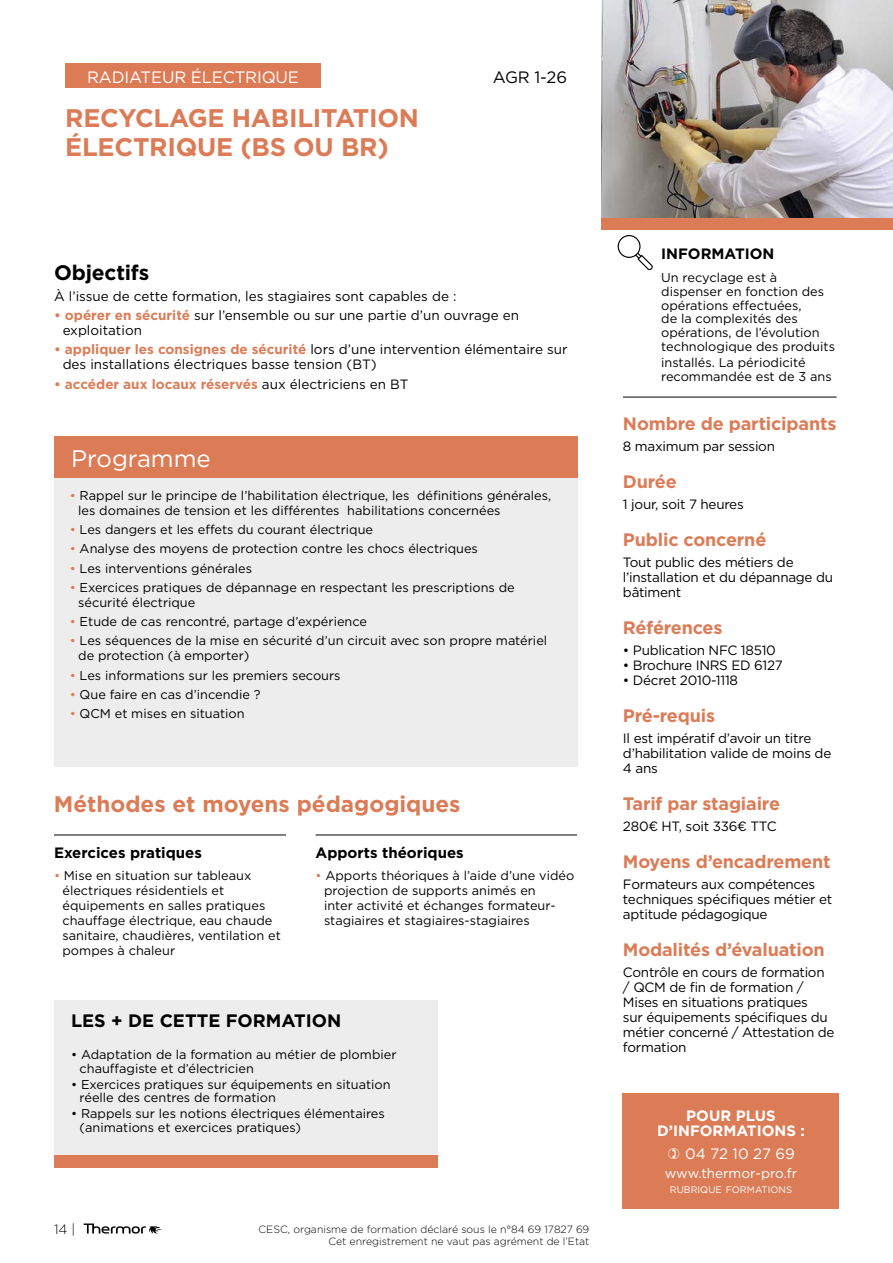
<style>
.page{position:relative;width:893px;height:1263px;background:#fff}
.page>*{position:absolute;margin:0;border:0;box-sizing:border-box;transform-origin:0 0}
.t1{font:700 25.5px/30px "Gotham";letter-spacing:-.01em;color:#db7c57}
.t2{font:24px "Gotham";color:#fff}
.t3{font:700 22.5px "Gotham";color:#db7c57}
.t4{font:700 21px "Gotham";letter-spacing:-.01em;color:#000}
.t5{font:700 18px "Gotham";letter-spacing:-.01em;color:#db7c57}
.t6{font:700 18px "Gotham";color:#000}
.t7{font:16.5px "Gotham";letter-spacing:-.01em;color:#fff}
.t8{font:16.5px "Gotham";color:#000}
.t9{font:700 15px "Gotham";color:#000}
.t10{font:700 15px/14.5px "Gotham";color:#fff;text-align:center}
.t11{font:15px "Gotham";letter-spacing:-.01em;color:#fff}
.t12{font:13.5px/15px "Gotham";letter-spacing:-.02em;color:#000}
.t13{font:13.5px/15px "Gotham";color:#000}
.t14{font:700 13.5px "Gotham";color:#db7c57}
.t15{font:13.5px "Gotham";color:#fff}
.t16{font:300 13.5px "Gotham";color:#000}
.t17{font:12.75px/15px "Gotham";color:#000}
.t18{font:300 10.5px/12px "Gotham";color:#000;text-align:right}
.t19{font:9.45px "Gotham";color:#fff}
.s1{font-weight:700;color:#db7c57}
.s2{font-weight:400;color:#000}
.s3{color:#db7c57}
</style>
<div class="page">
<svg style="left:84px;top:1223px;width:78px;height:10px"></svg>
<div style="left:623px;top:1094px;width:216px;height:115px;background:#db7c57"></div>
<div style="left:65px;top:64px;width:256px;height:24px;background:#db7c57"></div>
<div style="left:602px;top:217px;width:291px;height:13px;background:#db7c57"></div>
<hr style="left:623px;top:397px;width:214px;height:1px;background:#000">
<img style="left:602px;top:0;width:291px;height:217px">
<div style="left:54px;top:436px;width:523px;height:42px;background:#db7c57"></div>
<div style="left:54px;top:478px;width:523px;height:289px;background:#ededed"></div>
<svg style="left:617px;top:235px;width:36px;height:36px"></svg>
<hr style="left:54px;top:834px;width:232px;height:1px;background:#000">
<hr style="left:315px;top:834px;width:262px;height:1px;background:#000">
<div style="left:54px;top:1000px;width:384px;height:155px;background:#ededed"></div>
<div style="left:54px;top:1155px;width:384px;height:13px;background:#db7c57"></div>
<p class="t7" style="left:87px;top:66px;width:213px">RADIATEUR ÉLECTRIQUE</p>
<h1 class="t1" style="left:65px;top:102px;width:355px">RECYCLAGE HABILITATION<br>ÉLECTRIQUE (BS OU BR)</h1>
<p class="t8" style="left:493px;top:66px;width:76px">AGR 1-26</p>
<h3 class="t4" style="left:54px;top:258px;width:97px">Objectifs</h3>
<p class="t13" style="left:54px;top:288px;width:404px">À l’issue de cette formation, les stagiaires sont capables de :</p>
<p class="t13" style="left:63px;top:308px;width:458px;text-indent:-9px"><span class="s1">• opérer en sécurité</span> sur l’ensemble ou sur une partie d’un ouvrage en exploitation</p>
<p class="t13" style="left:63px;top:342px;width:506px;text-indent:-9px"><span class="s1">• appliquer les consignes de sécurité</span> lors d’une intervention élémentaire sur des installations électriques basse tension (BT)</p>
<p class="t14" style="left:54px;top:375px;width:356px">• accéder aux locaux réservés <span class="s2">aux électriciens en BT</span></p>
<h2 class="t2" style="left:71px;top:443px;width:141px">Programme</h2>
<p class="t17" style="left:78px;top:488px;width:474px;text-indent:-9px"><span class="s3">•</span> Rappel sur le principe de l’habilitation électrique, les définitions générales, les domaines de tension et les différentes habilitations concernées</p>
<p class="t17" style="left:70px;top:522px;width:305px"><span class="s3">•</span> Les dangers et les effets du courant électrique</p>
<p class="t17" style="left:70px;top:541px;width:410px"><span class="s3">•</span> Analyse des moyens de protection contre les chocs électriques</p>
<p class="t17" style="left:70px;top:560px;width:184px"><span class="s3">•</span> Les interventions générales</p>
<p class="t17" style="left:78px;top:580px;width:438px;text-indent:-9px"><span class="s3">•</span> Exercices pratiques de dépannage en respectant les prescriptions de sécurité électrique</p>
<p class="t17" style="left:70px;top:614px;width:299px"><span class="s3">•</span> Etude de cas rencontré, partage d’expérience</p>
<p class="t17" style="left:78px;top:633px;width:470px;text-indent:-9px"><span class="s3">•</span> Les séquences de la mise en sécurité d’un circuit avec son propre matériel de protection (à emporter)</p>
<p class="t17" style="left:70px;top:667px;width:272px"><span class="s3">•</span> Les informations sur les premiers secours</p>
<p class="t17" style="left:70px;top:687px;width:192px"><span class="s3">•</span> Que faire en cas d’incendie ?</p>
<p class="t17" style="left:70px;top:706px;width:176px"><span class="s3">•</span> QCM et mises en situation</p>
<h3 class="t3" style="left:54px;top:789px;width:408px">Méthodes et moyens pédagogiques</h3>
<p class="t9" style="left:54px;top:843px;width:149px">Exercices pratiques</p>
<p class="t17" style="left:63px;top:867px;width:220px;text-indent:-9px"><span class="s3">•</span> Mise en situation sur tableaux électriques résidentiels et équipements en salles pratiques chauffage électrique, eau chaude sanitaire, chaudières, ventilation et pompes à chaleur</p>
<p class="t9" style="left:315px;top:843px;width:150px">Apports théoriques</p>
<p class="t17" style="left:324px;top:867px;width:252px;text-indent:-9px"><span class="s3">•</span> Apports théoriques à l’aide d’une vidéo projection de supports animés en<br>inter activité et échanges formateur&shy;stagiaires et stagiaires-stagiaires</p>
<h3 class="t6" style="left:71px;top:1009px;width:272px">LES + DE CETTE FORMATION</h3>
<p class="t17" style="left:80px;top:1047px;width:318px;line-height:13.8px;text-indent:-9px">• Adaptation de la formation au métier de plombier chauffagiste et d’électricien</p>
<p class="t17" style="left:80px;top:1077px;width:313px;line-height:13.8px;text-indent:-9px">• Exercices pratiques sur équipements en situation réelle des centres de formation</p>
<p class="t17" style="left:80px;top:1106px;width:307px;line-height:13.8px;text-indent:-9px">• Rappels sur les notions électriques élémentaires (animations et exercices pratiques)</p>
<p class="t16" style="left:54px;top:1220px;width:23px">14 |</p>
<p class="t18" style="left:259px;top:1223px;width:332px">CESC, organisme de formation déclaré sous le n°84 69 17827 69<br>Cet enregistrement ne vaut pas agrément de l’Etat</p>
<p class="t9" style="left:661px;top:244px;width:115px">INFORMATION</p>
<p class="t17" style="left:661px;top:270px;width:175px;line-height:13.8px">Un recyclage est à dispenser en fonction des opérations effectuées,<br>de la complexités des opérations, de l’évolution technologique des produits</p>
<p class="t17" style="left:661px;top:355px;width:172px;line-height:13.8px">installés. La périodicité recommandée est de 3 ans</p>
<p class="t9" style="left:660px;top:270px;width:138px">VOTRE BÉNÉFICE</p>
<h3 class="t5" style="left:623px;top:412px;width:215px">Nombre de participants</h3>
<p class="t12" style="left:623px;top:439px;width:154px">8 maximum par session</p>
<h3 class="t5" style="left:623px;top:470px;width:55px">Durée</h3>
<p class="t12" style="left:623px;top:497px;width:122px">1 jour, soit 7 heures</p>
<h3 class="t5" style="left:623px;top:528px;width:145px">Public concerné</h3>
<p class="t12" style="left:623px;top:555px;width:212px">Tout public des métiers de l’installation et du dépannage du bâtiment</p>
<h3 class="t5" style="left:623px;top:616px;width:101px">Références</h3>
<p class="t12" style="left:623px;top:643px;width:154px">• Publication NFC 18510</p>
<p class="t12" style="left:623px;top:658px;width:161px">• Brochure INRS ED 6127</p>
<p class="t12" style="left:623px;top:673px;width:117px">• Décret 2010-1118</p>
<h3 class="t5" style="left:623px;top:704px;width:94px">Pré-requis</h3>
<p class="t12" style="left:623px;top:731px;width:210px">Il est impératif d’avoir un titre d’habilitation valide de moins de<br>4 ans</p>
<h3 class="t5" style="left:623px;top:792px;width:159px">Tarif par stagiaire</h3>
<p class="t12" style="left:623px;top:819px;width:155px">280€ HT, soit 336€ TTC</p>
<h3 class="t5" style="left:623px;top:850px;width:209px">Moyens d’encadrement</h3>
<p class="t12" style="left:623px;top:877px;width:211px">Formateurs aux compétences techniques spécifiques métier et aptitude pédagogique</p>
<h3 class="t5" style="left:623px;top:938px;width:203px">Modalités d’évaluation</h3>
<p class="t12" style="left:623px;top:965px;width:213px">Contrôle en cours de formation / QCM de fin de formation /<br>Mises en situations pratiques<br>sur équipements spécifiques du métier concerné / Attestation de formation</p>
<p class="t10" style="left:657px;top:1109px;width:149px">POUR PLUS<br>D’INFORMATIONS :</p>
<p class="t11" style="left:685px;top:1144px;width:111px">04 72 10 27 69</p>
<p class="t15" style="left:665px;top:1165px;width:134px">www.thermor-pro.fr</p>
<p class="t19" style="left:670px;top:1184px;width:124px">RUBRIQUE FORMATIONS</p>
</div>
